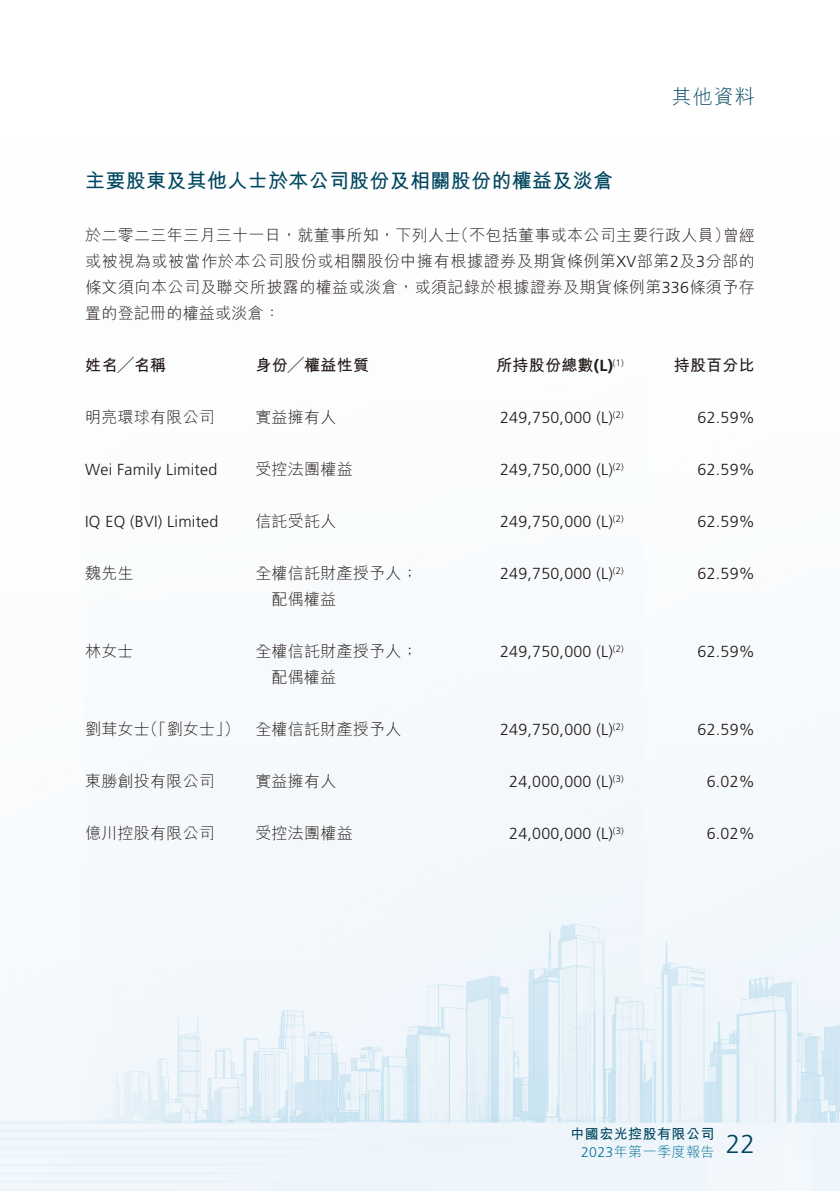
<style>
.page{position:relative;width:840px;height:1191px;background:#fff}
.page>*{position:absolute;margin:0;border:0;box-sizing:border-box;transform-origin:0 0}
.t1{font:300 26px "Frutiger LT Std";color:#00465f}
.t2{font:700 20px "M Hei HK";letter-spacing:.015em;color:#00465f}
.t3{font:300 20px "M Hei HK";color:#00465f}
.t4{font:300 16px/26px "M Hei HK";letter-spacing:.02em;color:#231916}
.t5{font:300 16px "Frutiger LT Std";letter-spacing:.015em;color:#231916}
.t6{font:700 16px "M Hei HK";letter-spacing:.015em;color:#231916}
.t7{font:300 14px "M Hei HK";letter-spacing:.03em;color:#007296}
.t8{font:700 14px "M Hei HK";letter-spacing:.03em;color:#00465f}
.t9{font:300 9.4px "Frutiger LT Std";color:#231916}
.s1{font-family:"Frutiger LT Std"}
.s2{font-weight:700;font-size:16px}
.s3{font-size:16px}
</style>
<div class="page">
<img style="left:0;top:702px;width:839px;height:489px">
<p class="t2" style="left:85px;top:166px;width:529px">主要股東及其他人士於本公司股份及相關股份的權益及淡倉</p>
<p class="t3" style="left:671px;top:86px;width:84px">其他資料</p>
<p class="t4" style="left:452px;top:221px;width:279px">（不包括董事或本公司主要行政人員）</p>
<p class="t4" style="left:85px;top:221px;width:671px">於二零二三年三月三十一日，就董事所知，下列人士<br>或被視為或被當作於本公司股份或相關股份中擁有根據證券及期貨條例第<span class="s1">XV</span>部第 及<span class="s1">2 3</span>分部的條文須向本公司及聯交所披露的權益或淡倉，或須記錄於根據證券及期貨條例第<span class="s1">336</span>條須予存置的登記冊的權益或淡倉：</p>
<p class="t6" style="left:673px;top:353px;width:82px">持股百分比</p>
<p class="t4" style="left:722px;top:221px;width:34px">曾經</p>
<p class="t6" style="left:85px;top:353px;width:82px">姓名╱名稱</p>
<p class="t6" style="left:255px;top:353px;width:115px">身份╱權益性質</p>
<p class="t6" style="left:496px;top:353px;width:113px">所持股份總數 <span class="s1">L(</span></p>
<p class="t9" style="left:607px;top:357px;width:17px">)1<span class="s2">)</span> (</p>
<p class="t4" style="left:85px;top:403px;width:131px">明亮環球有限公司</p>
<p class="t4" style="left:255px;top:403px;width:82px">實益擁有人</p>
<p class="t9" style="left:596px;top:409px;width:29px">(2)<span class="s3">(L(</span></p>
<p class="t5" style="left:500px;top:408px;width:93px">249,750,000</p>
<p class="t5" style="left:697px;top:408px;width:59px">62.59%</p>
<p class="t5" style="left:85px;top:460px;width:134px">Wei Family Limited</p>
<p class="t4" style="left:255px;top:455px;width:99px">受控法團權益</p>
<p class="t9" style="left:596px;top:461px;width:29px">(2)<span class="s3">(L(</span></p>
<p class="t5" style="left:500px;top:460px;width:93px">249,750,000</p>
<p class="t5" style="left:697px;top:460px;width:59px">62.59%</p>
<p class="t5" style="left:85px;top:512px;width:135px">IQ EQ (BVI) Limited</p>
<p class="t4" style="left:255px;top:507px;width:82px">信託受託人</p>
<p class="t9" style="left:596px;top:513px;width:29px">(2)<span class="s3">(L(</span></p>
<p class="t5" style="left:500px;top:512px;width:93px">249,750,000</p>
<p class="t5" style="left:697px;top:512px;width:59px">62.59%</p>
<p class="t4" style="left:85px;top:559px;width:50px">魏先生</p>
<p class="t4" style="left:255px;top:559px;width:164px">全權信託財產授予人;</p>
<p class="t9" style="left:596px;top:565px;width:29px">(2)<span class="s3">(L(</span></p>
<p class="t5" style="left:500px;top:564px;width:93px">249,750,000</p>
<p class="t5" style="left:697px;top:564px;width:59px">62.59%</p>
<p class="t4" style="left:271px;top:585px;width:66px">配偶權益</p>
<p class="t4" style="left:85px;top:637px;width:50px">林女士</p>
<p class="t4" style="left:255px;top:637px;width:164px">全權信託財產授予人;</p>
<p class="t9" style="left:596px;top:643px;width:29px">(2)<span class="s3">(L(</span></p>
<p class="t5" style="left:500px;top:642px;width:93px">249,750,000</p>
<p class="t5" style="left:697px;top:642px;width:59px">62.59%</p>
<p class="t4" style="left:271px;top:663px;width:66px">配偶權益</p>
<p class="t4" style="left:142px;top:715px;width:99px">（「劉女士」）</p>
<p class="t4" style="left:85px;top:715px;width:66px">劉茸女士</p>
<p class="t4" style="left:255px;top:715px;width:147px">全權信託財產授予人</p>
<p class="t9" style="left:596px;top:721px;width:29px">(2)<span class="s3">(L(</span></p>
<p class="t5" style="left:500px;top:720px;width:93px">249,750,000</p>
<p class="t5" style="left:697px;top:720px;width:59px">62.59%</p>
<p class="t4" style="left:85px;top:767px;width:131px">東勝創投有限公司</p>
<p class="t4" style="left:255px;top:767px;width:82px">實益擁有人</p>
<p class="t9" style="left:596px;top:773px;width:29px">(3)<span class="s3">(L(</span></p>
<p class="t5" style="left:509px;top:772px;width:84px">24,000,000</p>
<p class="t5" style="left:706px;top:772px;width:50px">6.02%</p>
<p class="t4" style="left:85px;top:819px;width:131px">億川控股有限公司</p>
<p class="t4" style="left:255px;top:819px;width:99px">受控法團權益</p>
<p class="t9" style="left:596px;top:825px;width:29px">(3)<span class="s3">(L(</span></p>
<p class="t5" style="left:509px;top:824px;width:84px">24,000,000</p>
<p class="t5" style="left:706px;top:824px;width:50px">6.02%</p>
<p class="t8" style="left:570px;top:1124px;width:145px">中國宏光控股有限公司</p>
<p class="t7" style="left:580px;top:1145px;width:135px"><span class="s1">2023</span>年第一季度報告</p>
<h1 class="t1" style="left:725px;top:1129px;width:30px">22</h1>
</div>
